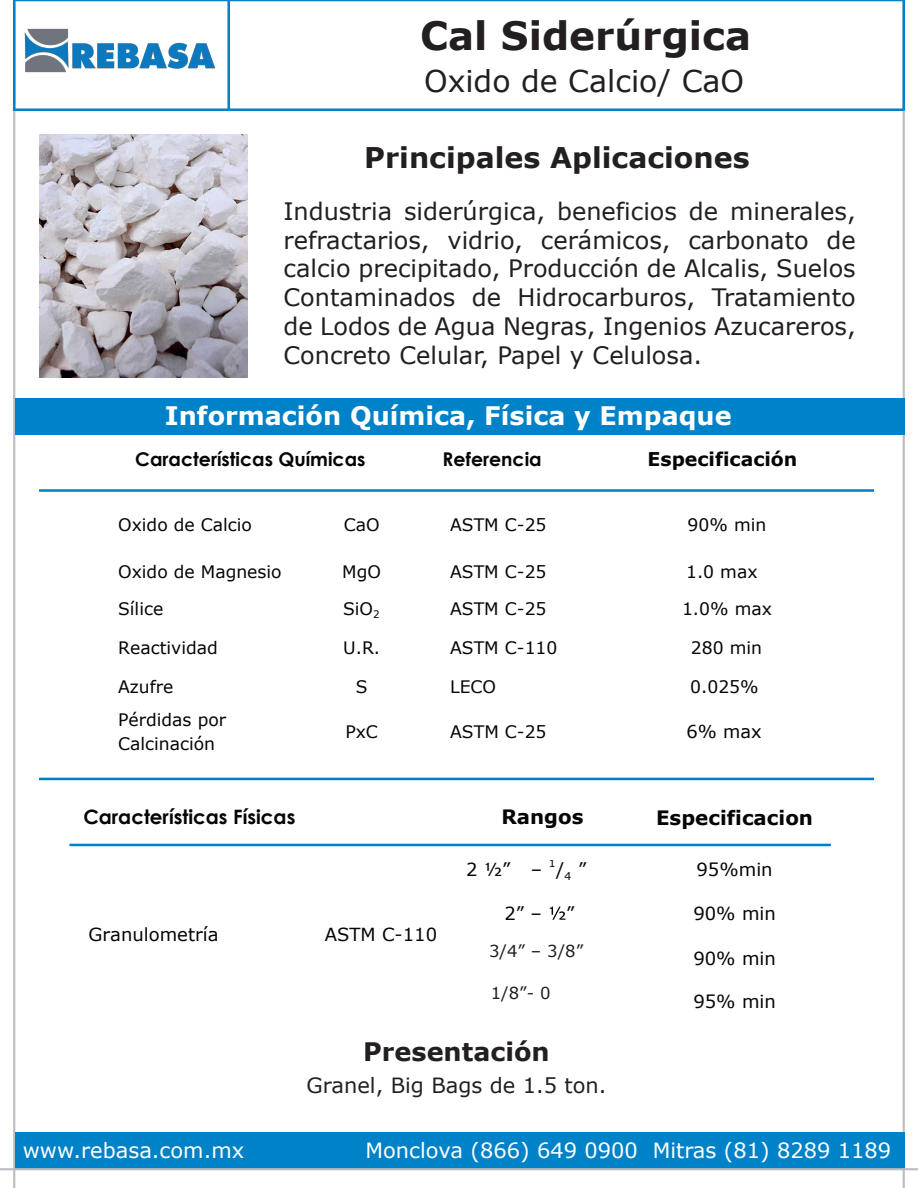
<style>
.page{position:relative;width:918px;height:1188px;background:#fff}
.page>*{position:absolute;margin:0;border:0;box-sizing:border-box;transform-origin:0 0}
.t1{font:700 39px "Verdana";color:#231f20}
.t2{font:30px "Verdana";color:#231f20}
.t3{font:700 28.5px "Verdana";color:#231f20}
.t4{font:700 25.5px "Verdana";color:#fff}
.t5{font:700 25.5px "Verdana";color:#231f20}
.t6{font:24px/28.8px "Verdana";color:#231f20;text-align:justify}
.t7{font:21px "Verdana";color:#fff}
.t8{font:21px "Verdana";color:#231f20}
.t9{font:700 19.8px "Century Gothic";color:#050504}
.t10{font:700 19.8px "Verdana";color:#050504}
.t11{font:700 18.9px "Century Gothic";color:#050504}
.t12{font:700 18.9px "Verdana";color:#050504}
.t13{font:18px "Verdana";color:#050504}
.t14{font:17.7px "Verdana";color:#050504}
.t15{font:17.25px/24.2px "Verdana";color:#050504}
.t16{font:16.5px "Verdana";color:#231f20}
.t17{font:10.8px "Verdana";color:#050504}
</style>
<div class="page">
<hr style="left:15px;top:0;width:889px;height:1px;background:#0082c8">
<hr style="left:903px;top:0;width:2px;height:1188px;background:#bcbdc0">
<hr style="left:13px;top:0;width:2px;height:1188px;background:#bcbdc0">
<div style="left:15px;top:398px;width:889px;height:37px;background:#0082c8"></div>
<div style="left:15px;top:1132px;width:889px;height:36px;background:#0082c8"></div>
<hr style="left:14px;top:108px;width:890px;height:3px;background:#0082c8">
<hr style="left:227px;top:0;width:3px;height:110px;background:#0082c8">
<hr style="left:902px;top:0;width:3px;height:111px;background:#0082c8">
<hr style="left:13px;top:0;width:3px;height:111px;background:#0082c8">
<hr style="left:0;top:1168px;width:918px;height:2px;background:#bcbdc0">
<img style="left:39px;top:135px;width:209px;height:242px">
<hr style="left:39px;top:489px;width:835px;height:3px;background:#0082c8">
<svg style="left:550px;top:907px;width:15px;height:13px"></svg>
<hr style="left:69px;top:844px;width:762px;height:2px;background:#0082c8">
<hr style="left:39px;top:778px;width:835px;height:2px;background:#0082c8">
<img style="left:15px;top:5px;width:213px;height:91px">
<h1 class="t1" style="left:420px;top:8px;width:333px">Cal Siderúrgica</h1>
<p class="t2" style="left:424px;top:61px;width:322px">Oxido de Calcio/ CaO</p>
<p class="t3" style="left:364px;top:138px;width:387px">Principales Aplicaciones</p>
<p class="t6" style="left:283px;top:196px;width:574px">Industria siderúrgica, beneficios de minerales, refractarios, vidrio, cerámicos, carbonato de calcio precipitado, Producción de Alcalis, Suelos Contaminados de Hidrocarburos, Tratamiento de Lodos de Agua Negras, Ingenios Azucareros, Concreto Celular, Papel y Celulosa.</p>
<p class="t4" style="left:165px;top:398px;width:568px">Información Química, Física y Empaque</p>
<p class="t11" style="left:135px;top:447px;width:232px">Características Químicas</p>
<p class="t11" style="left:443px;top:448px;width:101px">Referencia</p>
<p class="t12" style="left:648px;top:446px;width:151px">Especificación</p>
<p class="t15" style="left:118px;top:512px;width:135px">Oxido de Calcio</p>
<p class="t15" style="left:344px;top:512px;width:37px">CaO</p>
<p class="t15" style="left:450px;top:512px;width:98px">ASTM C-25</p>
<p class="t15" style="left:688px;top:512px;width:80px">90% min</p>
<p class="t15" style="left:118px;top:559px;width:165px">Oxido de Magnesio</p>
<p class="t15" style="left:342px;top:559px;width:40px">MgO</p>
<p class="t15" style="left:450px;top:559px;width:98px">ASTM C-25</p>
<p class="t15" style="left:686px;top:559px;width:73px">1.0 max</p>
<p class="t15" style="left:118px;top:596px;width:47px">Sílice</p>
<p class="t15" style="left:343px;top:596px;width:38px">SiO<sub>2</sub></p>
<p class="t15" style="left:450px;top:596px;width:98px">ASTM C-25</p>
<p class="t15" style="left:682px;top:596px;width:92px">1.0% max</p>
<p class="t15" style="left:118px;top:635px;width:101px">Reactividad</p>
<p class="t15" style="left:343px;top:635px;width:39px">U.R.</p>
<p class="t15" style="left:450px;top:635px;width:109px">ASTM C-110</p>
<p class="t15" style="left:691px;top:635px;width:73px">280 min</p>
<p class="t15" style="left:118px;top:674px;width:57px">Azufre</p>
<p class="t15" style="left:356px;top:674px;width:13px">S</p>
<p class="t15" style="left:450px;top:674px;width:48px">LECO</p>
<p class="t15" style="left:690px;top:674px;width:70px">0.025%</p>
<p class="t15" style="left:118px;top:707px;width:110px">Pérdidas por<br>Calcinación</p>
<p class="t15" style="left:345px;top:719px;width:34px">PxC</p>
<p class="t15" style="left:450px;top:719px;width:98px">ASTM C-25</p>
<p class="t14" style="left:686px;top:719px;width:77px">6% max</p>
<p class="t9" style="left:83px;top:805px;width:214px">Características Físicas</p>
<p class="t10" style="left:501px;top:803px;width:84px">Rangos</p>
<p class="t10" style="left:656px;top:804px;width:158px">Especificacion</p>
<p class="t13" style="left:89px;top:922px;width:131px">Granulometría</p>
<p class="t13" style="left:325px;top:922px;width:114px">ASTM C-110</p>
<p class="t13" style="left:466px;top:858px;width:78px">2 ½” –</p>
<p class="t17" style="left:549px;top:856px;width:8px">1</p>
<p class="t13" style="left:556px;top:858px;width:32px">/<sub>4</sub> ”</p>
<p class="t13" style="left:697px;top:858px;width:78px">95%min</p>
<p class="t13" style="left:504px;top:901px;width:39px">2” –</p>
<p class="t13" style="left:566px;top:901px;width:10px">”</p>
<p class="t13" style="left:693px;top:901px;width:84px">90% min</p>
<p class="t13" style="left:693px;top:946px;width:84px">90% min</p>
<p class="t13" style="left:693px;top:989px;width:84px">95% min</p>
<p class="t16" style="left:489px;top:939px;width:96px">3/4” – 3/8”</p>
<p class="t16" style="left:491px;top:982px;width:61px">1/8”- 0</p>
<p class="t5" style="left:363px;top:1034px;width:188px">Presentación</p>
<p class="t8" style="left:307px;top:1071px;width:301px">Granel, Big Bags de 1.5 ton.</p>
<p class="t7" style="left:23px;top:1136px;width:223px">www.rebasa.com.mx</p>
<p class="t7" style="left:365px;top:1136px;width:527px">Monclova (866) 649 0900 Mitras (81) 8289 1189</p>
</div>
